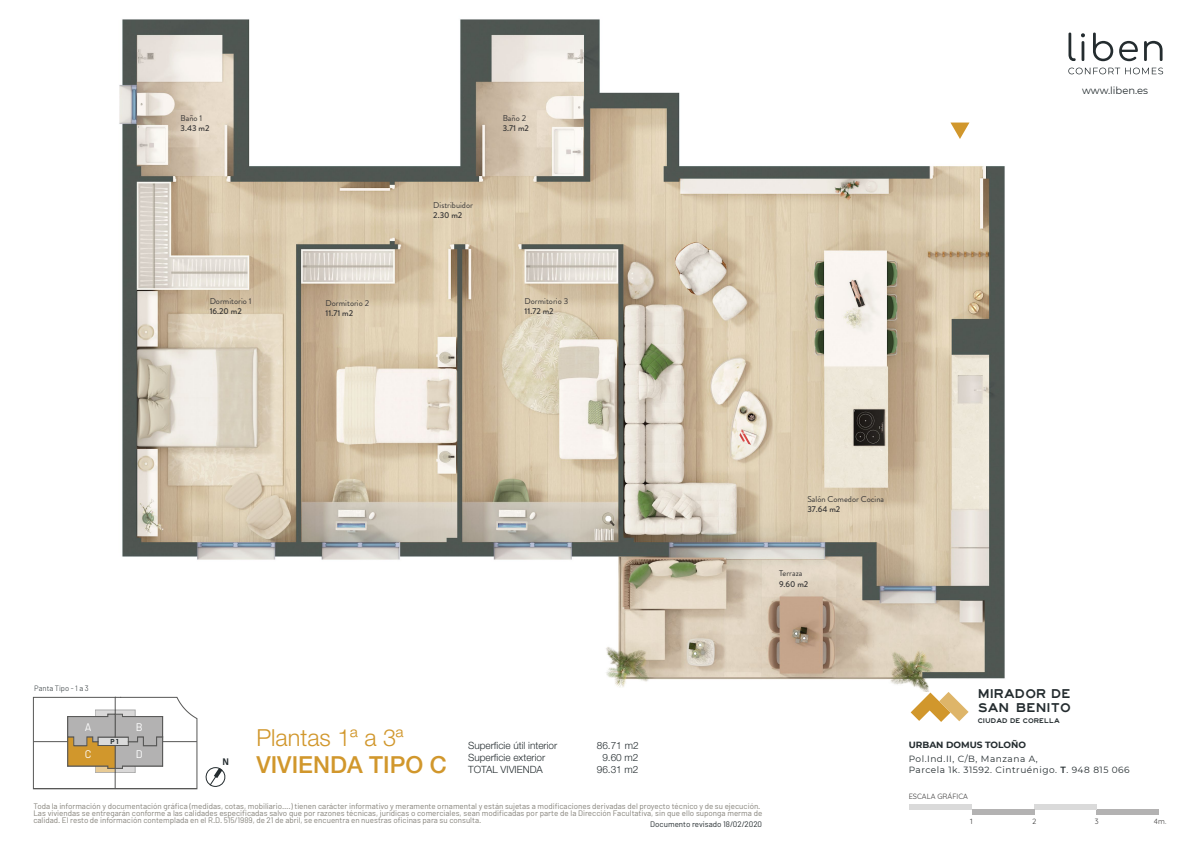
<style>
.page{position:relative;width:1191px;height:842px;background:#fff}
.page>*{position:absolute;margin:0;border:0;box-sizing:border-box;transform-origin:0 0}
.t1{font:500 23.5px "Helvetica Neue";color:#d1972c}
.t2{font:300 23.5px "Helvetica Neue";color:#d1972c}
.t3{font:13.2px/14.7px "Highway Gothic Expanded";color:#242c2f}
.t4{font:11px "Barlow";color:#fff}
.t5{font:300 10px "Helvetica Neue";color:#242c2f}
.t6{font:10px "Montserrat";color:#242c2f}
.t7{font:9.4px "Bahnschrift";color:#242c2f}
.t8{font:9px/11px "Montserrat";letter-spacing:.055em;color:#242c2f}
.t9{font:700 9px "Montserrat";color:#242c2f}
.t10{font:8.5px "Brandon Grotesque";color:#373636}
.t11{font:500 8.5px "Brandon Grotesque";color:#373636}
.t12{font:8px/7px "Barlow";color:#848179}
.t13{font:8px "Barlow";color:#242c2f}
.t14{font:300 7.6px "Barlow";color:#242c2f}
.t15{font:7.4px "Quicksand";color:#373636}
.t16{font:7px "Highway Gothic Expanded";color:#242c2f}
.t17{font:700 7px "Barlow";color:#242c2f}
.s1{font-weight:600}
</style>
<div class="page">
<img style="left:119px;top:19px;width:886px;height:672px">
<svg style="left:950px;top:123px;width:19px;height:16px"></svg>
<svg style="left:1068px;top:33px;width:7px;height:28px"></svg>
<svg style="left:1081px;top:33px;width:4px;height:28px"></svg>
<svg style="left:1093px;top:33px;width:20px;height:28px"></svg>
<svg style="left:1119px;top:41px;width:18px;height:20px"></svg>
<svg style="left:1144px;top:41px;width:18px;height:20px"></svg>
<svg style="left:1068px;top:68px;width:95px;height:6px"></svg>
<div style="left:1096px;top:809px;width:63px;height:6px;background:#b3b2b2"></div>
<div style="left:1034px;top:804px;width:62px;height:5px;background:#dadada"></div>
<div style="left:972px;top:809px;width:62px;height:6px;background:#b3b2b2"></div>
<div style="left:909px;top:804px;width:63px;height:5px;background:#dadada"></div>
<svg style="left:910px;top:692px;width:58px;height:30px"></svg>
<svg style="left:33px;top:697px;width:193px;height:92px"></svg>
<p class="t10" style="left:181px;top:112px;width:23px">Baño 1</p>
<p class="t11" style="left:181px;top:123px;width:30px">3.43 m2</p>
<p class="t10" style="left:210px;top:295px;width:43px">Dormitorio 1</p>
<p class="t11" style="left:210px;top:305px;width:34px">16.20 m2</p>
<p class="t10" style="left:326px;top:297px;width:45px">Dormitorio 2</p>
<p class="t11" style="left:326px;top:307px;width:29px">11.71 m2</p>
<p class="t10" style="left:433px;top:199px;width:41px">Distribuidor</p>
<p class="t11" style="left:433px;top:209px;width:31px">2.30 m2</p>
<p class="t10" style="left:503px;top:112px;width:25px">Baño 2</p>
<p class="t11" style="left:503px;top:123px;width:28px">3.71 m2</p>
<p class="t10" style="left:524px;top:295px;width:45px">Dormitorio 3</p>
<p class="t11" style="left:524px;top:305px;width:31px">11.72 m2</p>
<p class="t6" style="left:1082px;top:84px;width:67px">www.liben.es</p>
<p class="t10" style="left:807px;top:493px;width:78px">Salón Comedor Cocina</p>
<p class="t11" style="left:807px;top:504px;width:34px">37.64 m2</p>
<p class="t10" style="left:779px;top:567px;width:25px">Terraza</p>
<p class="t11" style="left:779px;top:578px;width:31px">9.60 m2</p>
<p class="t14" style="left:34px;top:683px;width:56px">Panta Tipo - 1 a 3</p>
<h2 class="t3" style="left:977px;top:686px;width:95px">MIRADOR DE<br>SAN BENITO</h2>
<h3 class="t4" style="left:85px;top:720px;width:8px">A</h3>
<h3 class="t4" style="left:136px;top:720px;width:8px">B</h3>
<h3 class="t4" style="left:85px;top:747px;width:8px">C</h3>
<h3 class="t4" style="left:136px;top:747px;width:8px">D</h3>
<p class="t17" style="left:111px;top:737px;width:9px">P 1</p>
<p class="t7" style="left:222px;top:756px;width:8px">N</p>
<h1 class="t2" style="left:256px;top:724px;width:149px">Plantas 1ª a 3ª</h1>
<h1 class="t1" style="left:256px;top:751px;width:192px">VIVIENDA TIPO C</h1>
<p class="t5" style="left:468px;top:739px;width:91px">Superficie útil interior</p>
<p class="t5" style="left:597px;top:739px;width:43px">86.71 m2</p>
<p class="t5" style="left:468px;top:751px;width:79px">Superficie exterior</p>
<p class="t5" style="left:602px;top:751px;width:38px">9.60 m2</p>
<p class="t5" style="left:468px;top:763px;width:76px">TOTAL VIVIENDA</p>
<p class="t5" style="left:597px;top:763px;width:43px">96.31 m2</p>
<p class="t16" style="left:977px;top:717px;width:84px">CIUDAD DE CORELLA</p>
<p class="t9" style="left:908px;top:738px;width:119px">URBAN DOMUS TOLOÑO</p>
<p class="t8" style="left:908px;top:752px;width:222px">Pol.Ind.II, C/B, Manzana A,<br>Parcela 1k. 31592. Cintruénigo. <span class="s1">T</span>. 948 815 066</p>
<p class="t15" style="left:908px;top:791px;width:61px">ESCALA GRÁFICA</p>
<p class="t12" style="left:33px;top:803px;width:730px">Toda la información y documentación gráfica (medidas, cotas, mobiliario….) tienen carácter informativo y meramente ornamental y están sujetas a modificaciones derivadas del proyecto técnico y de su ejecución.<br>Las viviendas se entregarán conforme a las calidades especificadas salvo que por razones técnicas, jurídicas o comerciales, sean modificadas por parte de la Dirección Facultativa, sin que ello suponga merma de calidad. El resto de información contemplada en el R.D. 515/1989, de 21 de abril, se encuentra en nuestras oficinas para su consulta.</p>
<p class="t13" style="left:650px;top:819px;width:113px">Documento revisado 18/02/2020</p>
<p class="t15" style="left:970px;top:815px;width:4px">1</p>
<p class="t15" style="left:1032px;top:815px;width:6px">2</p>
<p class="t15" style="left:1094px;top:815px;width:5px">3</p>
<p class="t15" style="left:1153px;top:815px;width:14px">4m.</p>
</div>
